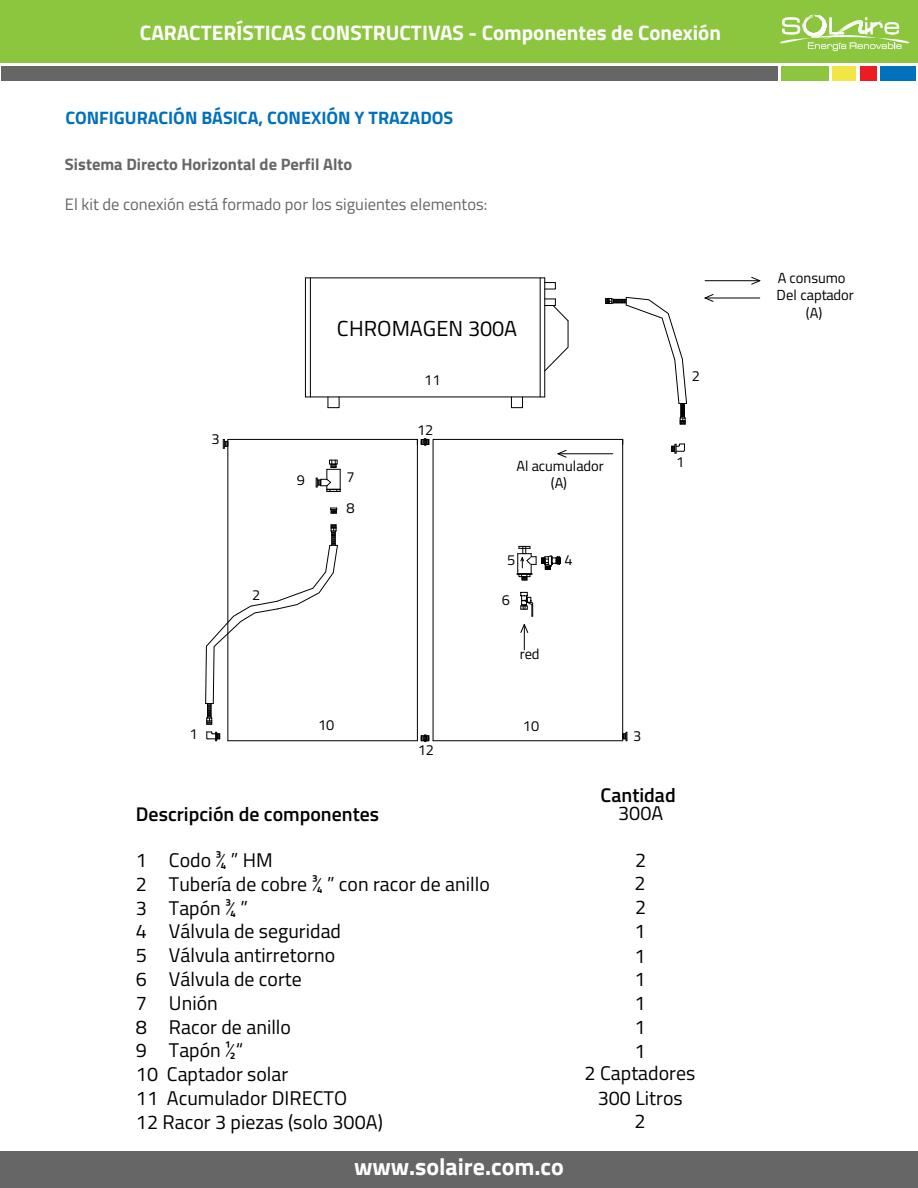
<style>
.page{position:relative;width:918px;height:1188px;background:#fff}
.page>*{position:absolute;margin:0;border:0;box-sizing:border-box;transform-origin:0 0}
.t1{font:700 23.85px "Titillium Web";color:#fff}
.t2{font:21.75px "Titillium Web";letter-spacing:-.005em;color:#000}
.t3{font:700 21px "Titillium Web";color:#fff}
.t4{font:19.8px/23.9px "Titillium Web";color:#000;text-align:justify}
.t5{font:600 19.8px "Titillium Web";color:#000}
.t6{font:700 18px "Titillium Web";color:#0071bc}
.t7{font:16.5px "Titillium Web";color:#666}
.t8{font:700 16.5px "Titillium Web";color:#666}
.t9{font:14.55px/17.1px "Titillium Web";color:#000;text-align:center}
</style>
<div class="page">
<div style="left:0;top:0;width:918px;height:63px;background:#8cc63f"></div>
<svg style="left:780px;top:15px;width:129px;height:36px"></svg>
<div style="left:1px;top:66px;width:777px;height:15px;background:#666"></div>
<div style="left:880px;top:66px;width:36px;height:15px;background:#0071bc"></div>
<div style="left:860px;top:66px;width:17px;height:15px;background:#ed1c24"></div>
<div style="left:832px;top:66px;width:24px;height:15px;background:#f2e647"></div>
<div style="left:781px;top:66px;width:48px;height:15px;background:#8cc63f"></div>
<div style="left:0;top:1151px;width:918px;height:37px;background:#666"></div>
<hr style="left:228px;top:439px;width:1px;height:302px;background:#000">
<hr style="left:305px;top:397px;width:240px;height:1px;background:#000">
<hr style="left:305px;top:278px;width:240px;height:1px;background:#000">
<hr style="left:228px;top:439px;width:189px;height:1px;background:#000">
<hr style="left:228px;top:740px;width:189px;height:1px;background:#000">
<svg style="left:671px;top:444px;width:14px;height:10px"></svg>
<svg style="left:545px;top:282px;width:10px;height:7px"></svg>
<svg style="left:545px;top:299px;width:23px;height:72px"></svg>
<svg style="left:511px;top:397px;width:12px;height:11px"></svg>
<hr style="left:540px;top:278px;width:1px;height:119px;background:#000">
<hr style="left:544px;top:278px;width:1px;height:119px;background:#000">
<svg style="left:623px;top:732px;width:5px;height:9px"></svg>
<hr style="left:417px;top:439px;width:1px;height:302px;background:#000">
<svg style="left:328px;top:397px;width:11px;height:11px"></svg>
<svg style="left:223px;top:439px;width:6px;height:10px"></svg>
<hr style="left:310px;top:278px;width:1px;height:119px;background:#000">
<hr style="left:305px;top:278px;width:1px;height:119px;background:#000">
<svg style="left:207px;top:732px;width:14px;height:9px"></svg>
<svg style="left:433px;top:439px;width:189px;height:301px"></svg>
<hr style="left:622px;top:439px;width:1px;height:302px;background:#000">
<hr style="left:433px;top:740px;width:190px;height:1px;background:#000">
<svg style="left:417px;top:438px;width:13px;height:8px"></svg>
<svg style="left:316px;top:460px;width:25px;height:32px"></svg>
<svg style="left:421px;top:735px;width:9px;height:7px"></svg>
<svg style="left:330px;top:508px;width:8px;height:6px"></svg>
<svg style="left:558px;top:450px;width:8px;height:7px"></svg>
<hr style="left:558px;top:454px;width:55px;height:1px;background:#000">
<svg style="left:517px;top:546px;width:44px;height:71px"></svg>
<svg style="left:521px;top:624px;width:7px;height:26px"></svg>
<svg style="left:752px;top:277px;width:8px;height:7px"></svg>
<svg style="left:705px;top:294px;width:8px;height:8px"></svg>
<hr style="left:705px;top:280px;width:55px;height:1px;background:#000">
<hr style="left:705px;top:298px;width:55px;height:1px;background:#000">
<svg style="left:605px;top:297px;width:82px;height:128px"></svg>
<svg style="left:206px;top:524px;width:132px;height:201px"></svg>
<p class="t3" style="left:140px;top:16px;width:583px">CARACTERÍSTICAS CONSTRUCTIVAS - Componentes de Conexión</p>
<p class="t6" style="left:65px;top:103px;width:390px">CONFIGURACIÓN BÁSICA, CONEXIÓN Y TRAZADOS</p>
<p class="t8" style="left:65px;top:152px;width:289px">Sistema Directo Horizontal de Perfil Alto</p>
<p class="t7" style="left:65px;top:192px;width:424px">El kit de conexión está formado por los siguientes elementos:</p>
<p class="t9" style="left:211px;top:430px;width:10px">3</p>
<p class="t9" style="left:190px;top:725px;width:10px">1</p>
<p class="t9" style="left:252px;top:586px;width:10px">2</p>
<p class="t2" style="left:337px;top:313px;width:182px">CHROMAGEN 300A</p>
<p class="t9" style="left:424px;top:370px;width:18px">11</p>
<p class="t9" style="left:297px;top:471px;width:10px">9</p>
<p class="t9" style="left:347px;top:467px;width:10px">7</p>
<p class="t9" style="left:347px;top:499px;width:10px">8</p>
<p class="t9" style="left:417px;top:420px;width:18px">12</p>
<p class="t9" style="left:516px;top:457px;width:89px">Al acumulador</p>
<p class="t9" style="left:551px;top:474px;width:18px">(A)</p>
<p class="t9" style="left:507px;top:551px;width:10px">5</p>
<p class="t9" style="left:564px;top:550px;width:10px">4</p>
<p class="t9" style="left:502px;top:591px;width:10px">6</p>
<p class="t9" style="left:520px;top:645px;width:21px">red</p>
<p class="t9" style="left:318px;top:716px;width:18px">10</p>
<p class="t9" style="left:523px;top:717px;width:18px">10</p>
<p class="t9" style="left:418px;top:740px;width:18px">12</p>
<p class="t9" style="left:633px;top:727px;width:10px">3</p>
<p class="t9" style="left:692px;top:367px;width:10px">2</p>
<p class="t9" style="left:676px;top:453px;width:10px">1</p>
<p class="t5" style="left:136px;top:799px;width:245px">Descripción de componentes</p>
<p class="t4" style="left:136px;top:847px;width:355px;text-align:left">1 Codo ¾ ” HM<br>2 Tubería de cobre ¾ ” con racor de anillo<br>3 Tapón ¾ ”<br>4 Válvula de seguridad<br>5 Válvula antirretorno<br>6 Válvula de corte<br>7 Unión<br>8 Racor de anillo<br>9 Tapón ½“<br>10 Captador solar<br>11 Acumulador DIRECTO<br>12 Racor 3 piezas (solo 300A)</p>
<p class="t1" style="left:354px;top:1148px;width:211px">www.solaire.com.co</p>
<p class="t5" style="left:601px;top:780px;width:77px">Cantidad</p>
<p class="t4" style="left:618px;top:800px;width:47px">300A</p>
<p class="t4" style="left:634px;top:847px;width:13px">2<br>2<br>2<br>1<br>1</p>
<p class="t4" style="left:634px;top:966px;width:13px">1<br>1<br>1<br>1</p>
<p class="t4" style="left:585px;top:1059px;width:112px;line-height:25.2px;text-align:center">2 Captadores<br>300 Litros</p>
<p class="t4" style="left:634px;top:1108px;width:13px">2</p>
<p class="t9" style="left:777px;top:269px;width:79px">A consumo<br>Del captador (A)</p>
</div>
